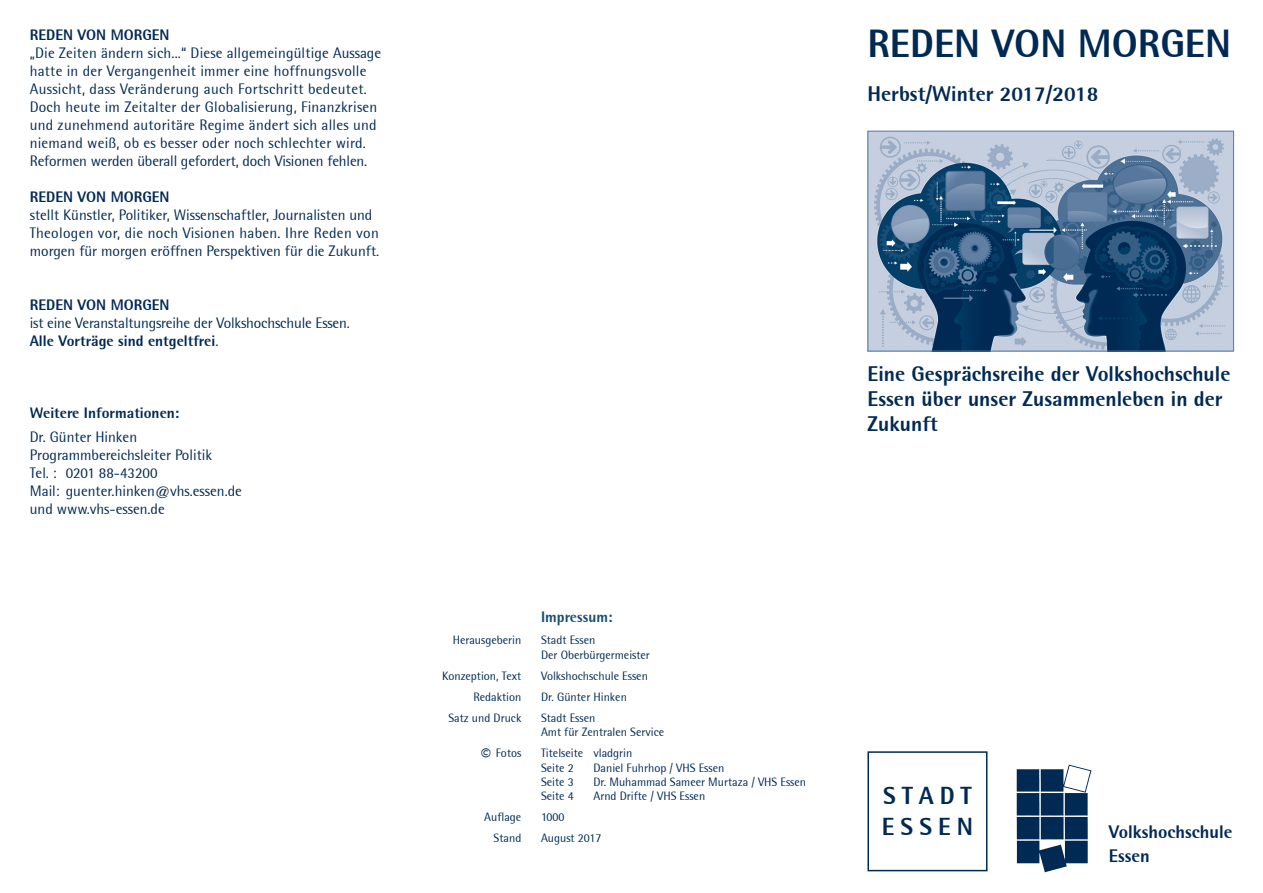
<style>
.page{position:relative;width:1263px;height:893px;background:#fff}
.page>*{position:absolute;margin:0;border:0;box-sizing:border-box;transform-origin:0 0}
.t1{font:800 39px "Rotis Semi Sans";color:#002953}
.t2{font:800 24.45px/30.6px "Rotis Semi Sans";letter-spacing:.25em;color:#002953}
.t3{font:800 21px/25.2px "Rotis Semi Sans";color:#002953}
.t4{font:800 18px/24px "Rotis Semi Sans";color:#002953}
.t5{font:15px/18px "Rotis Semi Sans";color:#002953}
.t6{font:800 15px "Rotis Semi Sans";color:#002953}
.t7{font:800 15px "Rotis Semi Sans";color:#184d76}
.t8{font:12px/14.4px "Rotis Semi Sans";color:#002953}
.s1{font-weight:800}
.s2{font-size:19.5px}
</style>
<div class="page">
<img style="left:869px;top:133px;width:363px;height:216px">
<div style="left:867px;top:131px;width:367px;height:220px;border:1px solid #59799e"></div>
<div style="left:867px;top:751px;width:120px;height:120px;border:2px solid #002953"></div>
<img style="left:1016px;top:764px;width:76px;height:109px">
<p class="t6" style="left:30px;top:26px;width:141px">REDEN VON MORGEN</p>
<p class="t5" style="left:30px;top:44px;width:353px">„Die Zeiten ändern sich...“ Diese allgemeingültige Aussage hatte in der Vergangenheit immer eine hoffnungsvolle Aussicht, dass Veränderung auch Fortschritt bedeutet.<br>Doch heute im Zeitalter der Globalisierung, Finanzkrisen und zunehmend autoritäre Regime ändert sich alles und niemand weiß, ob es besser oder noch schlechter wird.<br>Reformen werden überall gefordert, doch Visionen fehlen.</p>
<p class="t6" style="left:30px;top:188px;width:141px">REDEN VON MORGEN</p>
<p class="t5" style="left:30px;top:206px;width:351px">stellt Künstler, Politiker, Wissenschaftler, Journalisten und<br>Theologen vor, die noch Visionen haben. Ihre Reden von morgen für morgen eröffnen Perspektiven für die Zukunft.</p>
<p class="t6" style="left:30px;top:296px;width:141px">REDEN VON MORGEN</p>
<p class="t5" style="left:30px;top:314px;width:322px">ist eine Veranstaltungsreihe der Volkshochschule Essen.<br><span class="s1">Alle Vorträge sind entgeltfrei</span>.</p>
<p class="t6" style="left:30px;top:404px;width:151px">Weitere Informationen:</p>
<p class="t5" style="left:30px;top:428px;width:214px">Dr. Günter Hinken<br>Programmbereichsleiter Politik<br>Tel. : 0201 88-43200<br>Mail: guenter.hinken@vhs.essen.de und www.vhs-essen.de</p>
<p class="t7" style="left:541px;top:607px;width:73px">Impressum:</p>
<p class="t8" style="left:453px;top:633px;width:70px">Herausgeberin</p>
<p class="t8" style="left:541px;top:633px;width:110px">Stadt Essen<br>Der Oberbürgermeister</p>
<p class="t8" style="left:442px;top:668px;width:81px">Konzeption, Text</p>
<p class="t8" style="left:541px;top:668px;width:108px">Volkshochschule Essen</p>
<p class="t8" style="left:473px;top:689px;width:49px">Redaktion</p>
<p class="t8" style="left:541px;top:689px;width:87px">Dr. Günter Hinken</p>
<p class="t8" style="left:448px;top:710px;width:74px">Satz und Druck</p>
<p class="t8" style="left:541px;top:710px;width:125px">Stadt Essen<br>Amt für Zentralen Service</p>
<p class="t8" style="left:481px;top:746px;width:42px"><span class="s2">©</span> Fotos</p>
<p class="t8" style="left:541px;top:746px;width:93px">Titelseite vladgrin<br>Seite 2</p>
<p class="t8" style="left:593px;top:760px;width:132px">Daniel Fuhrhop / VHS Essen</p>
<p class="t8" style="left:541px;top:775px;width:34px">Seite 3</p>
<p class="t8" style="left:593px;top:775px;width:214px">Dr. Muhammad Sameer Murtaza / VHS Essen</p>
<p class="t8" style="left:541px;top:789px;width:34px">Seite 4</p>
<p class="t8" style="left:593px;top:789px;width:113px">Arnd Drifte / VHS Essen</p>
<p class="t8" style="left:484px;top:810px;width:39px">Auflage</p>
<p class="t8" style="left:541px;top:810px;width:25px">1000</p>
<p class="t8" style="left:494px;top:831px;width:29px">Stand</p>
<p class="t8" style="left:541px;top:831px;width:62px">August 2017</p>
<h1 class="t1" style="left:867px;top:19px;width:365px">REDEN VON MORGEN</h1>
<h3 class="t3" style="left:867px;top:81px;width:232px">Herbst/Winter 2017/2018</h3>
<h3 class="t3" style="left:867px;top:361px;width:364px">Eine Gesprächsreihe der Volkshochschule<br>Essen über unser Zusammenleben in der<br>Zukunft</h3>
<h2 class="t2" style="left:882px;top:780px;width:93px">STADT<br>ESSEN</h2>
<p class="t4" style="left:1109px;top:820px;width:125px">Volkshochschule<br>Essen</p>
</div>
